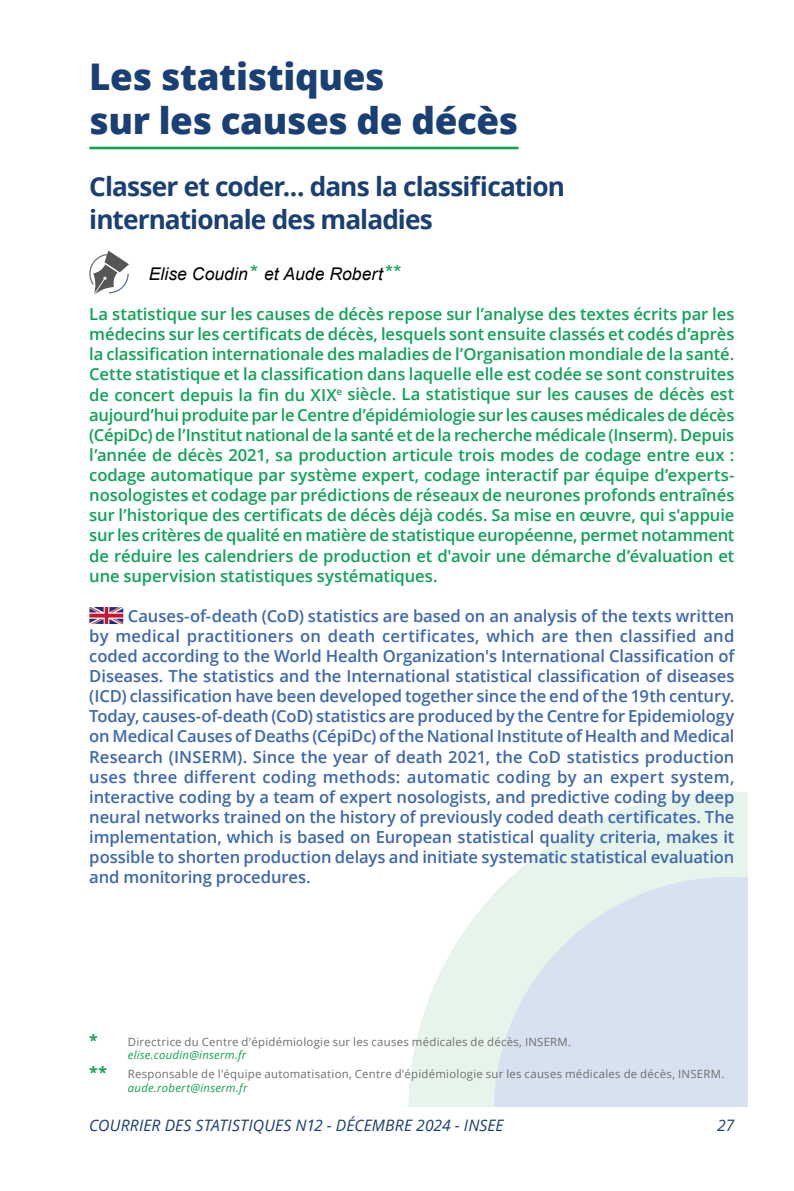
<style>
.page{position:relative;width:794px;height:1191px;background:#fff}
.page>*{position:absolute;margin:0;border:0;box-sizing:border-box;transform-origin:0 0}
.t1{font:800 36.75px/44.1px "Open Sans";letter-spacing:-.01em;color:#193f75}
.t2{font:700 26.25px/33.6px "Open Sans";letter-spacing:-.035em;color:#193f75}
.t3{font:italic 17.5px "Arial";letter-spacing:.005em;color:#000}
.t4{font:600 16.62px/20.1px "Open Sans";letter-spacing:-.005em;color:#0fa357;text-align:justify}
.t5{font:600 16.62px/20.1px "Open Sans";letter-spacing:-.01em;color:#3c68b0;text-align:justify}
.t6{font:italic 15.75px "Open Sans";letter-spacing:.01em;color:#193f75}
.t7{font:700 15.75px "Open Sans";color:#0fa357}
.t8{font:11.38px/13.7px "Open Sans";letter-spacing:.025em;color:#6e6e6e}
.t9{font:italic 11.38px "Open Sans";letter-spacing:.02em;color:#0fa357}
.s1{font-style:normal;font-size:21px;color:#0fa357}
.s2{font-weight:700;font-size:15.75px;color:#0fa357}
.s3{font-style:italic;color:#0fa357}
</style>
<div class="page">
<svg style="left:408px;top:792px;width:339px;height:314px;fill:#e7f4ec"></svg>
<svg style="left:494px;top:877px;width:253px;height:229px;background:#dbe4ee"></svg>
<hr style="left:89px;top:147px;width:429px;height:2px;background:#0fa357">
<img style="left:89px;top:607px;width:34px;height:17px">
<svg style="left:89px;top:251px;width:40px;height:43px"></svg>
<h1 class="t1" style="left:89px;top:53px;width:430px">Les statistiques<br>sur les causes de décès</h1>
<h2 class="t2" style="left:89px;top:169px;width:477px">Classer et coder... dans la classification internationale des maladies</h2>
<p class="t3" style="left:149px;top:262px;width:254px">Elise Coudin<span class="s1">*</span> et Aude Robert<span class="s1">**</span></p>
<p class="t4" style="left:89px;top:303px;width:646px">La statistique sur les causes de décès repose sur l’analyse des textes écrits par les médecins sur les certificats de décès, lesquels sont ensuite classés et codés d’après la classification internationale des maladies de l’Organisation mondiale de la santé.<br>Cette statistique et la classification dans laquelle elle est codée se sont construites de concert depuis la fin du XIX<sup>e</sup> siècle. La statistique sur les causes de décès est aujourd’hui produite par le Centre d’épidémiologie sur les causes médicales de décès (CépiDc) de l’Institut national de la santé et de la recherche médicale (Inserm). Depuis l’année de décès 2021, sa production articule trois modes de codage entre eux : codage automatique par système expert, codage interactif par équipe d’experts&shy;nosologistes et codage par prédictions de réseaux de neurones profonds entraînés sur l’historique des certificats de décès déjà codés. Sa mise en œuvre, qui s'appuie sur les critères de qualité en matière de statistique européenne, permet notamment de réduire les calendriers de production et d'avoir une démarche d’évaluation et une supervision statistiques systématiques.</p>
<p class="t5" style="left:89px;top:605px;width:646px;text-indent:38px">Causes-of-death (CoD) statistics are based on an analysis of the texts written by medical practitioners on death certificates, which are then classified and coded according to the World Health Organization's International Classification of Diseases. The statistics and the International statistical classification of diseases (ICD) classification have been developed together since the end of the 19th century.<br>Today, causes-of-death (CoD) statistics are produced by the Centre for Epidemiology on Medical Causes of Deaths (CépiDc) of the National Institute of Health and Medical Research (INSERM). Since the year of death 2021, the CoD statistics production uses three different coding methods: automatic coding by an expert system, interactive coding by a team of expert nosologists, and predictive coding by deep neural networks trained on the history of previously coded death certificates. The implementation, which is based on European statistical quality criteria, makes it possible to shorten production delays and initiate systematic statistical evaluation and monitoring procedures.</p>
<p class="t8" style="left:128px;top:1034px;width:445px;text-indent:-38px"><span class="s2">*</span> Directrice du Centre d'épidémiologie sur les causes médicales de décès, INSERM. <span class="s3">elise.coudin@inserm.fr</span></p>
<p class="t7" style="left:89px;top:1061px;width:19px">**</p>
<p class="t8" style="left:128px;top:1066px;width:598px">Responsable de l'équipe automatisation, Centre d'épidémiologie sur les causes médicales de décès, INSERM.</p>
<p class="t9" style="left:128px;top:1079px;width:121px">aude.robert@inserm.fr</p>
<p class="t6" style="left:89px;top:1114px;width:416px">COURRIER DES STATISTIQUES N12 - DÉCEMBRE 2024 - INSEE</p>
<p class="t6" style="left:717px;top:1114px;width:19px">27</p>
</div>
